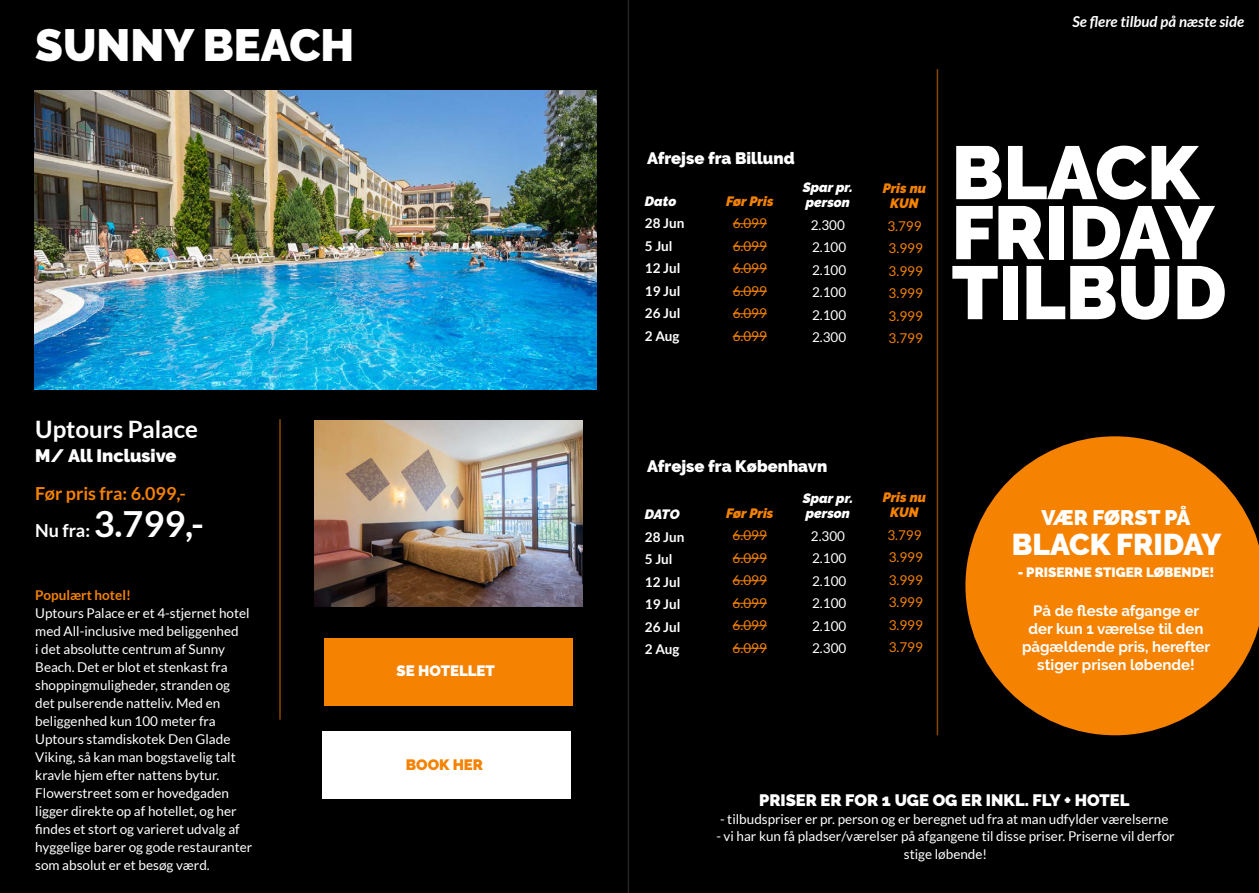
<style>
.page{position:relative;width:1259px;height:893px;background:#000}
.page>*{position:absolute;margin:0;border:0;box-sizing:border-box;transform-origin:0 0}
.t1{font:900 75px/60px "Raleway";color:#fff}
.t2{font:900 45px "Raleway";color:#fff}
.t3{font:700 36px "Lato";color:#fff}
.t4{font:900 30px "Raleway";color:#fff}
.t5{font:700 24px "Lato";color:#fff}
.t6{font:900 21px "Raleway";color:#fff}
.t7{font:700 18px "Lato";color:#f58201}
.t8{font:900 18px "Raleway";color:#fff}
.t9{font:900 16.5px "Raleway";color:#fff}
.t10{font:700 15px/18px "Raleway";color:#fff;text-align:center}
.t11{font:italic 700 15px "Lato";color:#fff}
.t12{font:900 15px "Raleway";color:#fff}
.t13{font:900 15px "Raleway";color:#f58201}
.t14{font:13.5px/18px "Lato";color:#fff;text-align:justify}
.t15{font:13.5px/22.5px "Lato";color:#f58201;text-align:justify}
.t16{font:700 13.5px/22.5px "Lato";color:#fff}
.t17{font:italic 900 13.5px/15px "Raleway";color:#fff}
.t18{font:italic 900 13.5px/15px "Raleway";color:#f58201;text-align:center}
.t19{font:900 13.5px "Raleway";color:#fff}
.t20{font:700 13.5px "Lato";color:#f58201}
.s1{font-size:18px}
</style>
<div class="page">
<img style="left:35px;top:91px;width:562px;height:299px">
<img style="left:315px;top:421px;width:268px;height:185px">
<hr style="left:279px;top:419px;width:2px;height:301px;background:#f58201">
<hr style="left:627px;top:0;width:2px;height:893px;background:#3c3f43">
<div style="left:324px;top:638px;width:249px;height:67px;background:#f58201"></div>
<div style="left:322px;top:731px;width:249px;height:67px;background:#fff"></div>
<hr style="left:732px;top:223px;width:35px;height:1px;background:#f58201">
<hr style="left:732px;top:246px;width:35px;height:1px;background:#f58201">
<hr style="left:732px;top:268px;width:35px;height:1px;background:#f58201">
<hr style="left:732px;top:291px;width:35px;height:1px;background:#f58201">
<hr style="left:732px;top:313px;width:35px;height:1px;background:#f58201">
<hr style="left:732px;top:336px;width:35px;height:1px;background:#f58201">
<hr style="left:732px;top:535px;width:35px;height:1px;background:#f58201">
<hr style="left:732px;top:558px;width:35px;height:1px;background:#f58201">
<hr style="left:732px;top:580px;width:35px;height:1px;background:#f58201">
<hr style="left:732px;top:603px;width:35px;height:1px;background:#f58201">
<hr style="left:732px;top:625px;width:35px;height:1px;background:#f58201">
<hr style="left:732px;top:648px;width:35px;height:1px;background:#f58201">
<hr style="left:936px;top:69px;width:2px;height:666px;background:#f58201">
<svg style="left:965px;top:436px;width:294px;height:299px;fill:#f58201"></svg>
<h2 class="t2" style="left:35px;top:19px;width:320px">SUNNY BEACH</h2>
<h3 class="t5" style="left:35px;top:416px;width:164px">Uptours Palace</h3>
<h3 class="t8" style="left:35px;top:446px;width:143px">M/ All Inclusive</h3>
<h3 class="t7" style="left:35px;top:483px;width:152px">Før pris fra: 6.099,-</h3>
<h3 class="t3" style="left:35px;top:504px;width:170px"><span class="s1">Nu fra:</span> 3.799,-</h3>
<p class="t20" style="left:35px;top:587px;width:97px">Populært hotel!</p>
<p class="t14" style="left:35px;top:604px;width:218px;text-align:left">Uptours Palace er et 4-stjernet hotel med All-inclusive med beliggenhed<br>i det absolutte centrum af Sunny Beach. Det er blot et stenkast fra shoppingmuligheder, stranden og det pulserende natteliv. Med en beliggenhed kun 100 meter fra Uptours stamdiskotek Den Glade Viking, så kan man bogstavelig talt kravle hjem efter nattens bytur.<br>Flowerstreet som er hovedgaden ligger direkte op af hotellet, og her findes et stort og varieret udvalg af hyggelige barer og gode restauranter som absolut er et besøg værd.</p>
<p class="t12" style="left:396px;top:662px;width:100px">SE HOTELLET</p>
<p class="t13" style="left:406px;top:756px;width:79px">BOOK HER</p>
<p class="t11" style="left:1072px;top:13px;width:173px">Se flere tilbud på næste side</p>
<p class="t9" style="left:647px;top:149px;width:149px">Afrejse fra Billund</p>
<p class="t17" style="left:645px;top:194px;width:33px">Dato</p>
<p class="t16" style="left:645px;top:212px;width:41px">28 Jun<br>5 Jul<br>12 Jul<br>19 Jul<br>26 Jul<br>2 Aug</p>
<p class="t18" style="left:726px;top:194px;width:49px">Før Pris</p>
<p class="t15" style="left:732px;top:212px;width:36px">6.099<br>6.099<br>6.099<br>6.099<br>6.099<br>6.099</p>
<p class="t17" style="left:802px;top:180px;width:52px">Spar pr. person</p>
<p class="t14" style="left:811px;top:213px;width:37px;line-height:22.5px">2.300<br>2.100<br>2.100<br>2.100<br>2.100<br>2.300</p>
<p class="t18" style="left:882px;top:181px;width:45px">Pris nu<br>KUN</p>
<p class="t15" style="left:887px;top:214px;width:37px">3.799<br>3.999<br>3.999<br>3.999<br>3.999<br>3.799</p>
<h1 class="t1" style="left:951px;top:143px;width:276px">BLACK<br>FRIDAY<br>TILBUD</h1>
<p class="t9" style="left:647px;top:456px;width:182px">Afrejse fra København</p>
<p class="t17" style="left:645px;top:507px;width:36px">DATO</p>
<p class="t16" style="left:645px;top:525px;width:41px">28 Jun<br>5 Jul<br>12 Jul<br>19 Jul<br>26 Jul<br>2 Aug</p>
<p class="t18" style="left:726px;top:506px;width:49px">Før Pris</p>
<p class="t15" style="left:732px;top:524px;width:36px">6.099<br>6.099<br>6.099<br>6.099<br>6.099<br>6.099</p>
<p class="t17" style="left:803px;top:491px;width:52px">Spar pr. person</p>
<p class="t14" style="left:811px;top:524px;width:37px;line-height:22.5px">2.300<br>2.100<br>2.100<br>2.100<br>2.100<br>2.300</p>
<p class="t18" style="left:882px;top:490px;width:45px">Pris nu<br>KUN</p>
<p class="t15" style="left:887px;top:524px;width:37px">3.799<br>3.999<br>3.999<br>3.999<br>3.999<br>3.799</p>
<h3 class="t6" style="left:1041px;top:505px;width:151px">VÆR FØRST PÅ</h3>
<h3 class="t4" style="left:1011px;top:527px;width:211px">BLACK FRIDAY</h3>
<p class="t19" style="left:1017px;top:564px;width:198px">- PRISERNE STIGER LØBENDE!</p>
<p class="t10" style="left:1022px;top:602px;width:190px">På de fleste afgange er der kun 1 værelse til den pågældende pris, herefter stiger prisen løbende!</p>
<p class="t9" style="left:759px;top:790px;width:372px">PRISER ER FOR 1 UGE OG ER INKL. FLY + HOTEL</p>
<p class="t14" style="left:720px;top:809px;width:450px">- tilbudspriser er pr. person og er beregnet ud fra at man udfylder værelserne</p>
<p class="t14" style="left:716px;top:827px;width:460px;text-align:center">- vi har kun få pladser/værelser på afgangene til disse priser. Priserne vil derfor stige løbende!</p>
</div>
